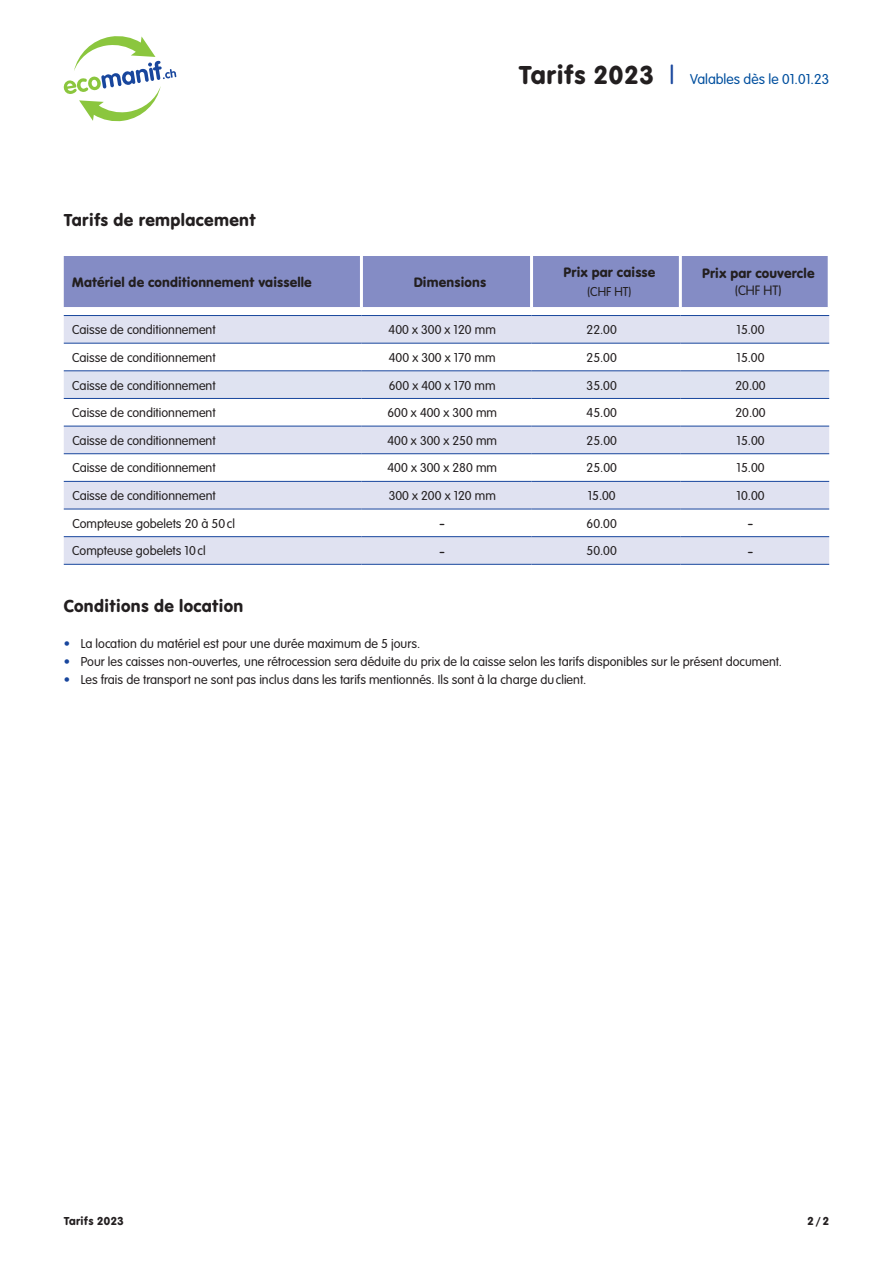
<style>
.page{position:relative;width:893px;height:1263px;background:#fff}
.page>*{position:absolute;margin:0;border:0;box-sizing:border-box;transform-origin:0 0}
.t1{font:18px "VAG Rundschrift D";letter-spacing:.02em;color:#231f20}
.t2{font:300 18px "VAG Rundschrift D";color:#231f20}
.t3{font:300 15px "VAG Rundschrift D";color:#014f9e}
.t4{font:14.25px "VAG Rundschrift D";letter-spacing:.01em;color:#231f20}
.t5{font:300 14.25px "VAG Rundschrift D";color:#231f20}
.t6{font:300 13.5px "VAG Rundschrift D";color:#231f20}
.t7{font:12px "VAG Rundschrift D";letter-spacing:.02em;color:#231f20}
.s1{font-weight:400;font-size:27px;color:#231f20}
.s2{font-size:27px;color:#18469d}
.s3{color:#18469d}
</style>
<div class="page">
<svg style="left:64px;top:36px;width:112px;height:85px"></svg>
<div style="left:64px;top:256px;width:764px;height:51px;background:#848cc5"></div>
<svg style="left:64px;top:316px;width:765px;height:248px;fill:#e0e2f1"></svg>
<div style="left:64px;top:371px;width:765px;height:27px;background:#dfe3f1"></div>
<hr style="left:360px;top:256px;width:3px;height:51px;background:#fff">
<hr style="left:530px;top:256px;width:3px;height:51px;background:#fff">
<hr style="left:679px;top:256px;width:3px;height:51px;background:#fff">
<hr style="left:64px;top:315px;width:297px;height:1px;background:#18469d">
<hr style="left:361px;top:315px;width:170px;height:1px;background:#18469d">
<hr style="left:531px;top:315px;width:149px;height:1px;background:#18469d">
<hr style="left:680px;top:315px;width:149px;height:1px;background:#18469d">
<hr style="left:64px;top:343px;width:297px;height:1px;background:#18469d">
<hr style="left:361px;top:343px;width:170px;height:1px;background:#18469d">
<hr style="left:531px;top:343px;width:149px;height:1px;background:#18469d">
<hr style="left:680px;top:343px;width:149px;height:1px;background:#18469d">
<hr style="left:64px;top:370px;width:297px;height:1px;background:#18469d">
<hr style="left:361px;top:370px;width:170px;height:1px;background:#18469d">
<hr style="left:531px;top:370px;width:149px;height:1px;background:#18469d">
<hr style="left:680px;top:370px;width:149px;height:1px;background:#18469d">
<hr style="left:64px;top:398px;width:297px;height:1px;background:#18469d">
<hr style="left:361px;top:398px;width:170px;height:1px;background:#18469d">
<hr style="left:531px;top:398px;width:149px;height:1px;background:#18469d">
<hr style="left:680px;top:398px;width:149px;height:1px;background:#18469d">
<hr style="left:64px;top:426px;width:297px;height:1px;background:#18469d">
<hr style="left:361px;top:426px;width:170px;height:1px;background:#18469d">
<hr style="left:531px;top:426px;width:149px;height:1px;background:#18469d">
<hr style="left:680px;top:426px;width:149px;height:1px;background:#18469d">
<hr style="left:64px;top:453px;width:297px;height:1px;background:#18469d">
<hr style="left:361px;top:453px;width:170px;height:1px;background:#18469d">
<hr style="left:531px;top:453px;width:149px;height:1px;background:#18469d">
<hr style="left:680px;top:453px;width:149px;height:1px;background:#18469d">
<hr style="left:64px;top:481px;width:297px;height:1px;background:#18469d">
<hr style="left:361px;top:481px;width:170px;height:1px;background:#18469d">
<hr style="left:531px;top:481px;width:149px;height:1px;background:#18469d">
<hr style="left:680px;top:481px;width:149px;height:1px;background:#18469d">
<hr style="left:64px;top:509px;width:297px;height:1px;background:#18469d">
<hr style="left:361px;top:509px;width:170px;height:1px;background:#18469d">
<hr style="left:531px;top:509px;width:149px;height:1px;background:#18469d">
<hr style="left:680px;top:509px;width:149px;height:1px;background:#18469d">
<hr style="left:64px;top:536px;width:297px;height:1px;background:#18469d">
<hr style="left:361px;top:536px;width:170px;height:1px;background:#18469d">
<hr style="left:531px;top:536px;width:149px;height:1px;background:#18469d">
<hr style="left:680px;top:536px;width:149px;height:1px;background:#18469d">
<hr style="left:64px;top:564px;width:297px;height:1px;background:#18469d">
<hr style="left:361px;top:564px;width:170px;height:1px;background:#18469d">
<hr style="left:531px;top:564px;width:149px;height:1px;background:#18469d">
<hr style="left:680px;top:564px;width:149px;height:1px;background:#18469d">
<p class="t3" style="left:519px;top:71px;width:312px"><span class="s1">Tarifs 2023</span> <span class="s2">|</span> Valables dès le 01.01.23</p>
<h1 class="t1" style="left:64px;top:209px;width:194px">Tarifs de remplacement</h1>
<p class="t4" style="left:72px;top:274px;width:241px">Matériel de conditionnement vaisselle</p>
<p class="t4" style="left:414px;top:274px;width:74px">Dimensions</p>
<p class="t4" style="left:563px;top:264px;width:93px">Prix par caisse</p>
<p class="t6" style="left:587px;top:285px;width:46px">(CHF HT)</p>
<p class="t4" style="left:702px;top:265px;width:114px">Prix par couvercle</p>
<p class="t5" style="left:735px;top:283px;width:48px">(CHF HT)</p>
<p class="t6" style="left:72px;top:322px;width:145px">Caisse de conditionnement</p>
<p class="t6" style="left:389px;top:322px;width:109px">400 x 300 x 120 mm</p>
<p class="t6" style="left:587px;top:322px;width:32px">22.00</p>
<p class="t6" style="left:737px;top:322px;width:29px">15.00</p>
<p class="t6" style="left:72px;top:350px;width:145px">Caisse de conditionnement</p>
<p class="t6" style="left:389px;top:350px;width:108px">400 x 300 x 170 mm</p>
<p class="t6" style="left:587px;top:350px;width:32px">25.00</p>
<p class="t6" style="left:737px;top:350px;width:29px">15.00</p>
<p class="t6" style="left:72px;top:378px;width:145px">Caisse de conditionnement</p>
<p class="t6" style="left:389px;top:378px;width:108px">600 x 400 x 170 mm</p>
<p class="t6" style="left:587px;top:378px;width:32px">35.00</p>
<p class="t6" style="left:735px;top:378px;width:32px">20.00</p>
<p class="t6" style="left:72px;top:405px;width:145px">Caisse de conditionnement</p>
<p class="t6" style="left:387px;top:405px;width:111px">600 x 400 x 300 mm</p>
<p class="t6" style="left:587px;top:405px;width:32px">45.00</p>
<p class="t6" style="left:735px;top:405px;width:32px">20.00</p>
<p class="t6" style="left:72px;top:433px;width:145px">Caisse de conditionnement</p>
<p class="t6" style="left:387px;top:433px;width:111px">400 x 300 x 250 mm</p>
<p class="t6" style="left:587px;top:433px;width:32px">25.00</p>
<p class="t6" style="left:737px;top:433px;width:29px">15.00</p>
<p class="t6" style="left:72px;top:461px;width:145px">Caisse de conditionnement</p>
<p class="t6" style="left:387px;top:461px;width:111px">400 x 300 x 280 mm</p>
<p class="t6" style="left:587px;top:461px;width:32px">25.00</p>
<p class="t6" style="left:737px;top:461px;width:29px">15.00</p>
<p class="t6" style="left:72px;top:488px;width:145px">Caisse de conditionnement</p>
<p class="t6" style="left:389px;top:488px;width:109px">300 x 200 x 120 mm</p>
<p class="t6" style="left:588px;top:488px;width:29px">15.00</p>
<p class="t6" style="left:737px;top:488px;width:29px">10.00</p>
<p class="t6" style="left:72px;top:516px;width:164px">Compteuse gobelets 20 à 50cl</p>
<h1 class="t2" style="left:439px;top:514px;width:7px">-</h1>
<p class="t6" style="left:587px;top:516px;width:32px">60.00</p>
<h1 class="t2" style="left:748px;top:514px;width:7px">-</h1>
<p class="t6" style="left:72px;top:544px;width:135px">Compteuse gobelets 10cl</p>
<h1 class="t2" style="left:439px;top:541px;width:7px">-</h1>
<p class="t6" style="left:587px;top:544px;width:32px">50.00</p>
<h1 class="t2" style="left:748px;top:541px;width:7px">-</h1>
<h1 class="t1" style="left:64px;top:595px;width:181px">Conditions de location</h1>
<p class="t6" style="left:64px;top:636px;width:358px"><span class="s3">•</span> La location du matériel est pour une durée maximum de 5 jours.</p>
<p class="t6" style="left:64px;top:654px;width:720px"><span class="s3">•</span> Pour les caisses non-ouvertes, une rétrocession sera déduite du prix de la caisse selon les tarifs disponibles sur le présent document.</p>
<p class="t6" style="left:64px;top:672px;width:524px"><span class="s3">•</span> Les frais de transport ne sont pas inclus dans les tarifs mentionnés. Ils sont à la charge duclient.</p>
<p class="t7" style="left:64px;top:1214px;width:62px">Tarifs 2023</p>
<p class="t7" style="left:807px;top:1214px;width:23px">2/2</p>
</div>
